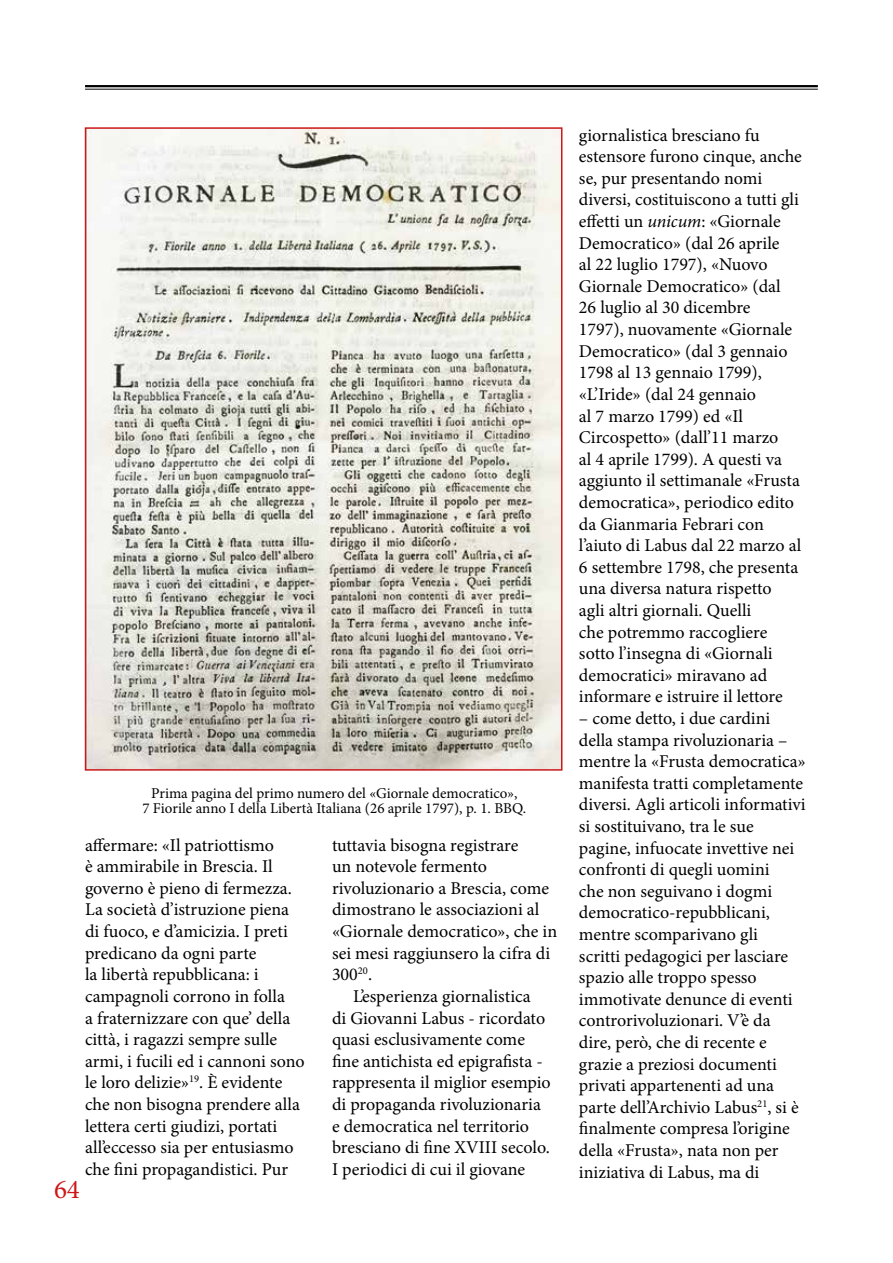
<style>
.page{position:relative;width:893px;height:1263px;background:#fff}
.page>*{position:absolute;margin:0;border:0;box-sizing:border-box;transform-origin:0 0}
.t1{font:27px "Minion Pro";color:#cd171a}
.t2{font:18px/21.6px "Minion Pro";color:#000}
.t3{font:15px/15px "Minion Pro";color:#000;text-align:center}
.s1{font-style:italic}
</style>
<div class="page">
<hr style="left:85px;top:85px;width:733px;height:2px;background:#000">
<hr style="left:85px;top:89px;width:733px;height:1px;background:#000">
<img style="left:88px;top:130px;width:471px;height:638px">
<div style="left:85px;top:127px;width:477px;height:644px;border:2px solid #cd171a"></div>
<p class="t3" style="left:142px;top:786px;width:385px">Prima pagina del primo numero del «Giornale democratico»,<br>7 Fiorile anno I della Libertà Italiana (26 aprile 1797), p. 1. BBQ.</p>
<p class="t2" style="left:85px;top:834px;width:221px">affermare: «Il patriottismo<br>è ammirabile in Brescia. Il governo è pieno di fermezza.<br>La società d’istruzione piena di fuoco, e d’amicizia. I preti predicano da ogni parte<br>la libertà repubblicana: i campagnoli corrono in folla<br>a fraternizzare con que’ della città, i ragazzi sempre sulle armi, i fucili ed i cannoni sono le loro delizie»<sup>19</sup>. È evidente che non bisogna prendere alla lettera certi giudizi, portati all’eccesso sia per entusiasmo che fini propagandistici. Pur</p>
<p class="t2" style="left:332px;top:834px;width:227px">tuttavia bisogna registrare<br>un notevole fermento rivoluzionario a Brescia, come dimostrano le associazioni al «Giornale democratico», che in sei mesi raggiunsero la cifra di<br>300<sup>20</sup>.</p>
<p class="t2" style="left:332px;top:985px;width:220px;text-indent:21px">L’esperienza giornalistica<br>di Giovanni Labus - ricordato quasi esclusivamente come fine antichista ed epigrafista - rappresenta il miglior esempio di propaganda rivoluzionaria e democratica nel territorio bresciano di fine XVIII secolo.<br>I periodici di cui il giovane</p>
<h1 class="t1" style="left:54px;top:1171px;width:27px">64</h1>
<p class="t2" style="left:579px;top:124px;width:224px">giornalistica bresciano fu estensore furono cinque, anche se, pur presentando nomi diversi, costituiscono a tutti gli effetti un <span class="s1">unicum</span>: «Giornale<br>Democratico» (dal 26 aprile<br>al 22 luglio 1797), «Nuovo<br>Giornale Democratico» (dal<br>26 luglio al 30 dicembre<br>1797), nuovamente «Giornale<br>Democratico» (dal 3 gennaio<br>1798 al 13 gennaio 1799), «L’Iride» (dal 24 gennaio<br>al 7 marzo 1799) ed «Il<br>Circospetto» (dall’11 marzo<br>al 4 aprile 1799). A questi va aggiunto il settimanale «Frusta democratica», periodico edito da Gianmaria Febrari con l’aiuto di Labus dal 22 marzo al<br>6 settembre 1798, che presenta una diversa natura rispetto<br>agli altri giornali. Quelli<br>che potremmo raccogliere sotto l’insegna di «Giornali democratici» miravano ad informare e istruire il lettore</p>
<p class="t2" style="left:579px;top:707px;width:228px">– come detto, i due cardini della stampa rivoluzionaria – mentre la «Frusta democratica» manifesta tratti completamente diversi. Agli articoli informativi si sostituivano, tra le sue pagine, infuocate invettive nei confronti di quegli uomini<br>che non seguivano i dogmi democratico-repubblicani, mentre scomparivano gli<br>scritti pedagogici per lasciare spazio alle troppo spesso immotivate denunce di eventi controrivoluzionari. V’è da dire, però, che di recente e grazie a preziosi documenti privati appartenenti ad una parte dell’Archivio Labus<sup>21</sup>, si è finalmente compresa l’origine della «Frusta», nata non per iniziativa di Labus, ma di</p>
</div>
